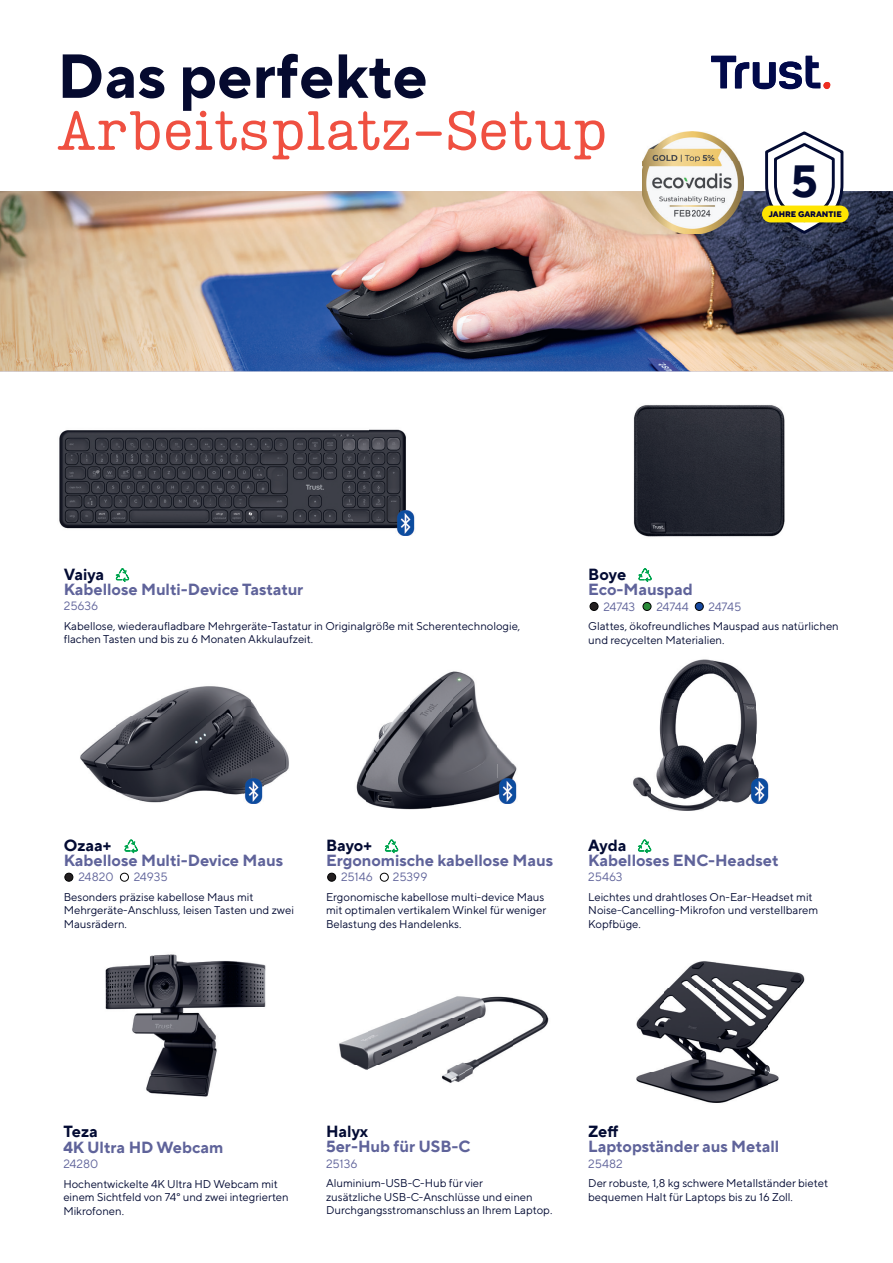
<style>
.page{position:relative;width:893px;height:1263px;background:#fff}
.page>*{position:absolute;margin:0;border:0;box-sizing:border-box;transform-origin:0 0}
.t1{font:700 61.95px "TT Norms Pro";color:#050a2f}
.t2{font:55.8px "Lumios TW New";color:#ef5041}
.t3{font:700 45px "TT Norms Pro";color:#030b33}
.t4{font:700 16.05px "TT Norms Pro";color:#5f639a}
.t5{font:700 16.05px "TT Norms Pro";color:#030b33}
.t6{font:12px "TT Norms Pro";color:#5f639a}
.t7{font:11.25px/13.5px "TT Norms Pro";color:#030b33}
.t8{font:800 8.1px "TT Norms Pro";color:#00013c}
</style>
<div class="page">
<img style="left:0;top:191px;width:893px;height:180px">
<svg style="left:711px;top:55px;width:120px;height:35px"></svg>
<img style="left:105px;top:954px;width:161px;height:143px">
<img style="left:80px;top:686px;width:209px;height:118px">
<img style="left:339px;top:996px;width:210px;height:87px">
<img style="left:633px;top:405px;width:152px;height:132px">
<img style="left:356px;top:671px;width:161px;height:139px">
<img style="left:633px;top:659px;width:132px;height:152px">
<img style="left:636px;top:961px;width:169px;height:142px">
<img style="left:59px;top:429px;width:351px;height:100px">
<img style="left:642px;top:131px;width:102px;height:103px">
<div style="left:590px;top:602px;width:8px;height:8px;background:#231f20;border-radius:50%"></div>
<div style="left:590px;top:602px;width:8px;height:9px;border:1px solid #000001;border-radius:50%"></div>
<div style="left:643px;top:602px;width:8px;height:8px;background:#2a8a38;border-radius:50%"></div>
<div style="left:643px;top:602px;width:8px;height:9px;border:1px solid #000001;border-radius:50%"></div>
<div style="left:695px;top:602px;width:8px;height:8px;background:#17499f;border-radius:50%"></div>
<div style="left:695px;top:602px;width:8px;height:9px;border:1px solid #000001;border-radius:50%"></div>
<svg style="left:116px;top:569px;width:13px;height:13px"></svg>
<svg style="left:639px;top:569px;width:13px;height:13px"></svg>
<svg style="left:125px;top:840px;width:13px;height:13px"></svg>
<svg style="left:385px;top:840px;width:13px;height:13px"></svg>
<svg style="left:638px;top:840px;width:13px;height:13px"></svg>
<div style="left:65px;top:873px;width:8px;height:8px;background:#231f20;border-radius:50%"></div>
<div style="left:65px;top:873px;width:8px;height:8px;border:1px solid #000001;border-radius:50%"></div>
<div style="left:328px;top:873px;width:8px;height:8px;background:#231f20;border-radius:50%"></div>
<div style="left:327px;top:873px;width:9px;height:8px;border:1px solid #000001;border-radius:50%"></div>
<div style="left:120px;top:873px;width:9px;height:8px;border:1px solid #000001;border-radius:50%"></div>
<div style="left:380px;top:873px;width:9px;height:8px;border:1px solid #000001;border-radius:50%"></div>
<svg style="left:764px;top:131px;width:82px;height:105px"></svg>
<div style="left:762px;top:206px;width:87px;height:16px;background:#ffe501;border-radius:8px"></div>
<img style="left:395px;top:511px;width:20px;height:25px">
<img style="left:244px;top:778px;width:20px;height:25px">
<img style="left:497px;top:778px;width:20px;height:25px">
<img style="left:750px;top:778px;width:19px;height:25px">
<h1 class="t1" style="left:57px;top:30px;width:372px">Das perfekte</h1>
<h2 class="t2" style="left:57px;top:95px;width:552px">Arbeitsplatz-Setup</h2>
<h3 class="t3" style="left:791px;top:148px;width:29px">5</h3>
<p class="t8" style="left:769px;top:208px;width:75px">JAHRE GARANTIE</p>
<h3 class="t5" style="left:64px;top:562px;width:42px">Vaiya</h3>
<h3 class="t4" style="left:64px;top:578px;width:241px">Kabellose Multi-Device Tastatur</h3>
<p class="t6" style="left:64px;top:597px;width:36px">25636</p>
<p class="t7" style="left:64px;top:618px;width:458px">Kabellose, wiederaufladbare Mehrgeräte-Tastatur in Originalgröße mit Scherentechnologie, flachen Tasten und bis zu 6 Monaten Akkulaufzeit.</p>
<h3 class="t5" style="left:588px;top:562px;width:40px">Boye</h3>
<h3 class="t4" style="left:588px;top:578px;width:106px">Eco-Mauspad</h3>
<p class="t6" style="left:603px;top:598px;width:33px">24743</p>
<p class="t6" style="left:656px;top:598px;width:34px">24744</p>
<p class="t6" style="left:708px;top:598px;width:34px">24745</p>
<p class="t7" style="left:588px;top:618px;width:252px">Glattes, ökofreundliches Mauspad aus natürlichen und recycelten Materialien.</p>
<h3 class="t5" style="left:64px;top:833px;width:49px">Ozaa+</h3>
<h3 class="t4" style="left:64px;top:848px;width:221px">Kabellose Multi-Device Maus</h3>
<p class="t6" style="left:78px;top:868px;width:37px">24820</p>
<p class="t6" style="left:134px;top:868px;width:36px">24935</p>
<p class="t7" style="left:64px;top:889px;width:232px">Besonders präzise kabellose Maus mit<br>Mehrgeräte-Anschluss, leisen Tasten und zwei<br>Mausrädern.</p>
<h3 class="t5" style="left:326px;top:833px;width:47px">Bayo+</h3>
<h3 class="t4" style="left:326px;top:848px;width:228px">Ergonomische kabellose Maus</h3>
<p class="t6" style="left:341px;top:868px;width:33px">25146</p>
<p class="t6" style="left:393px;top:868px;width:36px">25399</p>
<p class="t7" style="left:326px;top:889px;width:222px">Ergonomische kabellose multi-device Maus mit optimalen vertikalem Winkel für weniger<br>Belastung des Handelenks.</p>
<h3 class="t5" style="left:588px;top:833px;width:40px">Ayda</h3>
<h3 class="t4" style="left:588px;top:849px;width:192px">Kabelloses ENC-Headset</h3>
<p class="t6" style="left:588px;top:868px;width:36px">25463</p>
<p class="t7" style="left:588px;top:889px;width:231px">Leichtes und drahtloses On-Ear-Headset mit<br>Noise-Cancelling-Mikrofon und verstellbarem<br>Kopfbüge.</p>
<h3 class="t5" style="left:63px;top:1120px;width:36px">Teza</h3>
<h3 class="t4" style="left:63px;top:1135px;width:162px">4K Ultra HD Webcam</h3>
<p class="t6" style="left:63px;top:1155px;width:37px">24280</p>
<p class="t7" style="left:63px;top:1176px;width:227px">Hochentwickelte 4K Ultra HD Webcam mit einem Sichtfeld von 74° und zwei integrierten<br>Mikrofonen.</p>
<h3 class="t5" style="left:326px;top:1119px;width:44px">Halyx</h3>
<h3 class="t4" style="left:326px;top:1135px;width:146px">5er-Hub für USB-C</h3>
<p class="t6" style="left:326px;top:1155px;width:33px">25136</p>
<p class="t7" style="left:326px;top:1176px;width:228px">Aluminium-USB-C-Hub für vier<br>zusätzliche USB-C-Anschlüsse und einen<br>Durchgangsstromanschluss an Ihrem Laptop.</p>
<h3 class="t5" style="left:588px;top:1119px;width:32px">Zeff</h3>
<h3 class="t4" style="left:588px;top:1135px;width:193px">Laptopständer aus Metall</h3>
<p class="t6" style="left:588px;top:1155px;width:36px">25482</p>
<p class="t7" style="left:588px;top:1175px;width:241px">Der robuste, 1,8 kg schwere Metallständer bietet bequemen Halt für Laptops bis zu 16 Zoll.</p>
</div>
